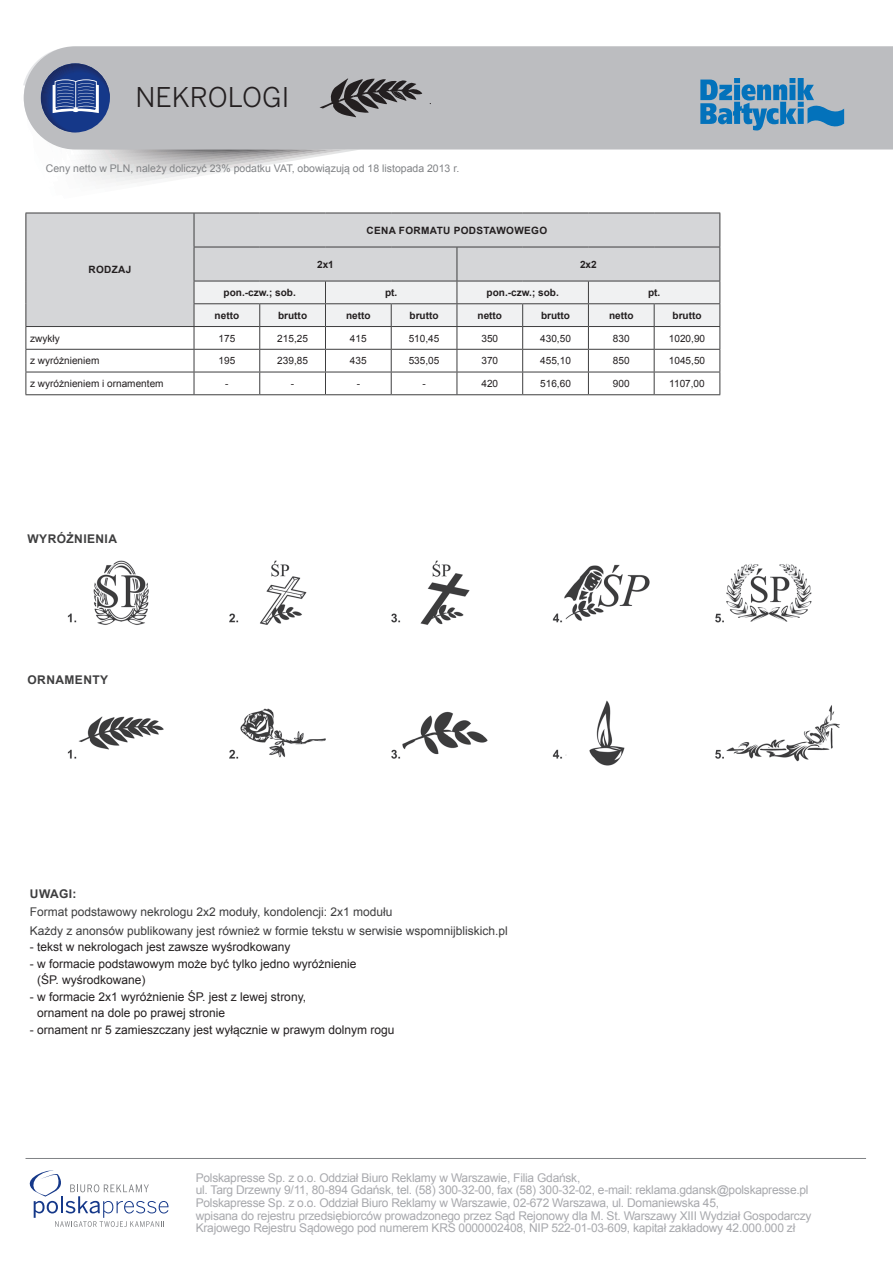
<style>
.page{position:relative;width:893px;height:1263px;background:#fff}
.page>*{position:absolute;margin:0;border:0;box-sizing:border-box;transform-origin:0 0}
.t1{font:27px "Benton Sans CE";color:#231f20}
.t2{font:12px/12.6px "Arial";letter-spacing:-.02em;color:#a8a9ad}
.t3{font:12px/16.5px "Arial";color:#231f20}
.t4{font:12px "Arial";color:#3e3e3f}
.t5{font:700 12px "Arial";letter-spacing:.035em;color:#3e3e3f}
.t6{font:10.5px "Arial";color:#808285}
.Tabela{font:10.05px "Arial";color:#231f20}
.Tabela-2{font:700 10.05px "Arial";color:#231f20}
.Tabela-3{font:700 10.05px "Arial";letter-spacing:.035em;color:#231f20}
</style>
<div class="page">
<svg style="left:30px;top:1170px;width:138px;height:57px"></svg>
<div style="left:35px;top:46px;width:858px;height:104px;background:#bcbdc0"></div>
<hr style="left:26px;top:1158px;width:840px;height:1px;background:#808285">
<svg style="left:700px;top:78px;width:144px;height:52px;background:#669abd"></svg>
<svg style="left:429px;top:74px;width:2px;height:39px"></svg>
<svg style="left:23px;top:63px;width:399px;height:120px"></svg>
<div style="left:27px;top:214px;width:692px;height:112px;background:#d5d6d8"></div>
<hr style="left:26px;top:213px;width:168px;height:1px;background:#3e3e3f">
<hr style="left:26px;top:213px;width:1px;height:34px;background:#3e3e3f">
<hr style="left:26px;top:247px;width:1px;height:34px;background:#3e3e3f">
<hr style="left:194px;top:247px;width:1px;height:34px;background:#3e3e3f">
<hr style="left:26px;top:326px;width:168px;height:1px;background:#3e3e3f">
<hr style="left:26px;top:349px;width:168px;height:1px;background:#3e3e3f">
<hr style="left:26px;top:372px;width:168px;height:1px;background:#3e3e3f">
<svg style="left:26px;top:281px;width:1px;height:113px"></svg>
<svg style="left:194px;top:281px;width:526px;height:113px"></svg>
<hr style="left:26px;top:394px;width:168px;height:1px;background:#3e3e3f">
<hr style="left:194px;top:394px;width:66px;height:1px;background:#3e3e3f">
<hr style="left:260px;top:394px;width:65px;height:1px;background:#3e3e3f">
<hr style="left:325px;top:394px;width:66px;height:1px;background:#3e3e3f">
<hr style="left:391px;top:394px;width:66px;height:1px;background:#3e3e3f">
<hr style="left:457px;top:394px;width:66px;height:1px;background:#3e3e3f">
<hr style="left:523px;top:394px;width:65px;height:1px;background:#3e3e3f">
<hr style="left:588px;top:394px;width:66px;height:1px;background:#3e3e3f">
<hr style="left:654px;top:394px;width:66px;height:1px;background:#3e3e3f">
<hr style="left:457px;top:247px;width:1px;height:34px;background:#3e3e3f">
<hr style="left:719px;top:247px;width:1px;height:34px;background:#3e3e3f">
<hr style="left:194px;top:213px;width:66px;height:1px;background:#3e3e3f">
<hr style="left:194px;top:213px;width:1px;height:34px;background:#3e3e3f">
<hr style="left:260px;top:213px;width:65px;height:1px;background:#3e3e3f">
<hr style="left:325px;top:213px;width:66px;height:1px;background:#3e3e3f">
<hr style="left:391px;top:213px;width:66px;height:1px;background:#3e3e3f">
<hr style="left:457px;top:213px;width:66px;height:1px;background:#3e3e3f">
<hr style="left:523px;top:213px;width:65px;height:1px;background:#3e3e3f">
<hr style="left:588px;top:213px;width:66px;height:1px;background:#3e3e3f">
<hr style="left:654px;top:213px;width:66px;height:1px;background:#3e3e3f">
<hr style="left:719px;top:213px;width:1px;height:34px;background:#3e3e3f">
<hr style="left:194px;top:247px;width:66px;height:1px;background:#3e3e3f">
<hr style="left:260px;top:247px;width:65px;height:1px;background:#3e3e3f">
<hr style="left:325px;top:247px;width:66px;height:1px;background:#3e3e3f">
<hr style="left:391px;top:247px;width:66px;height:1px;background:#3e3e3f">
<hr style="left:457px;top:247px;width:66px;height:1px;background:#3e3e3f">
<hr style="left:523px;top:247px;width:65px;height:1px;background:#3e3e3f">
<hr style="left:588px;top:247px;width:66px;height:1px;background:#3e3e3f">
<hr style="left:654px;top:247px;width:66px;height:1px;background:#3e3e3f">
<img style="left:67px;top:560px;width:745px;height:65px">
<img style="left:67px;top:700px;width:773px;height:66px">
<h1 class="t1" style="left:136px;top:81px;width:155px">NEKROLOGI</h1>
<p class="t6" style="left:46px;top:161px;width:415px">Ceny netto w PLN, należy doliczyć 23% podatku VAT, obowiązują od 18 listopada 2013 r.</p>
<p class="Tabela-2" style="left:88px;top:263px;width:45px">RODZAJ</p>
<p class="Tabela-3" style="left:367px;top:223px;width:182px">CENA FORMATU PODSTAWOWEGO</p>
<p class="Tabela-2" style="left:317px;top:257px;width:18px">2x1</p>
<p class="Tabela-2" style="left:580px;top:257px;width:18px">2x2</p>
<p class="Tabela-2" style="left:224px;top:285px;width:74px">pon.-czw.; sob.</p>
<p class="Tabela-2" style="left:385px;top:285px;width:14px">pt.</p>
<p class="Tabela-2" style="left:487px;top:285px;width:74px">pon.-czw.; sob.</p>
<p class="Tabela-2" style="left:648px;top:285px;width:14px">pt.</p>
<p class="Tabela-2" style="left:215px;top:308px;width:26px">netto</p>
<p class="Tabela-2" style="left:278px;top:308px;width:31px">brutto</p>
<p class="Tabela-2" style="left:346px;top:308px;width:26px">netto</p>
<p class="Tabela-2" style="left:410px;top:308px;width:31px">brutto</p>
<p class="Tabela-2" style="left:478px;top:308px;width:26px">netto</p>
<p class="Tabela-2" style="left:541px;top:308px;width:31px">brutto</p>
<p class="Tabela-2" style="left:609px;top:308px;width:26px">netto</p>
<p class="Tabela-2" style="left:672px;top:308px;width:31px">brutto</p>
<p class="Tabela" style="left:30px;top:331px;width:31px">zwykły</p>
<p class="Tabela" style="left:218px;top:331px;width:18px">175</p>
<p class="Tabela" style="left:277px;top:331px;width:32px">215,25</p>
<p class="Tabela" style="left:350px;top:331px;width:18px">415</p>
<p class="Tabela" style="left:409px;top:331px;width:32px">510,45</p>
<p class="Tabela" style="left:481px;top:331px;width:18px">350</p>
<p class="Tabela" style="left:540px;top:331px;width:32px">430,50</p>
<p class="Tabela" style="left:613px;top:331px;width:18px">830</p>
<p class="Tabela" style="left:669px;top:331px;width:38px">1020,90</p>
<p class="Tabela" style="left:30px;top:354px;width:71px">z wyróżnieniem</p>
<p class="Tabela" style="left:218px;top:354px;width:18px">195</p>
<p class="Tabela" style="left:277px;top:354px;width:32px">239,85</p>
<p class="Tabela" style="left:350px;top:354px;width:18px">435</p>
<p class="Tabela" style="left:409px;top:354px;width:32px">535,05</p>
<p class="Tabela" style="left:481px;top:354px;width:18px">370</p>
<p class="Tabela" style="left:540px;top:354px;width:32px">455,10</p>
<p class="Tabela" style="left:613px;top:354px;width:18px">850</p>
<p class="Tabela" style="left:669px;top:354px;width:38px">1045,50</p>
<p class="Tabela" style="left:30px;top:377px;width:135px">z wyróżnieniem i ornamentem</p>
<p class="Tabela" style="left:225px;top:377px;width:5px">-</p>
<p class="Tabela" style="left:291px;top:377px;width:5px">-</p>
<p class="Tabela" style="left:357px;top:377px;width:5px">-</p>
<p class="Tabela" style="left:422px;top:377px;width:5px">-</p>
<p class="Tabela" style="left:481px;top:377px;width:18px">420</p>
<p class="Tabela" style="left:540px;top:377px;width:32px">516,60</p>
<p class="Tabela" style="left:613px;top:377px;width:18px">900</p>
<p class="Tabela" style="left:669px;top:377px;width:37px">1107,00</p>
<p class="t5" style="left:27px;top:530px;width:91px">WYRÓŻNIENIA</p>
<p class="t5" style="left:27px;top:671px;width:82px">ORNAMENTY</p>
<p class="t5" style="left:30px;top:885px;width:48px">UWAGI:</p>
<p class="t4" style="left:30px;top:904px;width:364px">Format podstawowy nekrologu 2x2 moduły, kondolencji: 2x1 modułu</p>
<p class="t4" style="left:30px;top:922px;width:480px">Każdy z anonsów publikowany jest również w formie tekstu w serwisie wspomnijbliskich.pl</p>
<p class="t3" style="left:30px;top:939px;width:262px">- tekst w nekrologach jest zawsze wyśrodkowany</p>
<p class="t3" style="left:37px;top:955px;width:321px;text-indent:-7px">- w formacie podstawowym może być tylko jedno wyróżnienie (ŚP. wyśrodkowane)</p>
<p class="t3" style="left:37px;top:988px;width:271px;text-indent:-7px">- w formacie 2x1 wyróżnienie ŚP. jest z lewej strony, ornament na dole po prawej stronie</p>
<p class="t3" style="left:30px;top:1021px;width:366px">- ornament nr 5 zamieszczany jest wyłącznie w prawym dolnym rogu</p>
<p class="t2" style="left:196px;top:1171px;width:617px">Polskapresse Sp. z o.o. Oddział Biuro Reklamy w Warszawie, Filia Gdańsk,<br>ul. Targ Drzewny 9/11, 80-894 Gdańsk, tel. (58) 300-32-00, fax (58) 300-32-02, e-mail: reklama.gdansk@polskapresse.pl Polskapresse Sp. z o.o. Oddział Biuro Reklamy w Warszawie, 02-672 Warszawa, ul. Domaniewska 45,<br>wpisana do rejestru przedsiębiorców prowadzonego przez Sąd Rejonowy dla M. St. Warszawy XIII Wydział Gospodarczy Krajowego Rejestru Sądowego pod numerem KRS 0000002408, NIP 522-01-03-609, kapitał zakładowy 42.000.000 zł</p>
</div>
